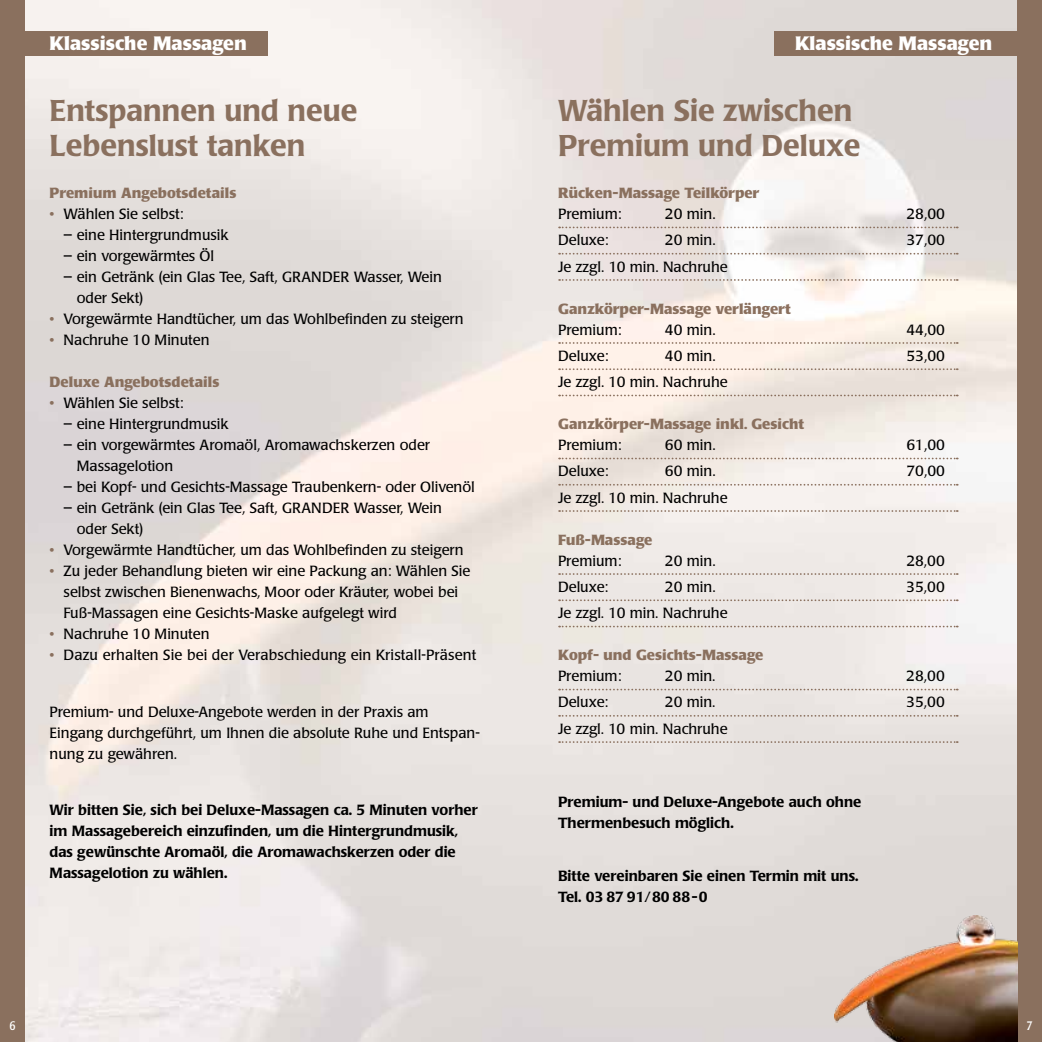
<style>
.page{position:relative;width:1042px;height:1042px;background:#fff}
.page>*{position:absolute;margin:0;border:0;box-sizing:border-box;transform-origin:0 0}
.t1{font:500 29.75px/35px "Laudatio Pro";color:#8a705e}
.t2{font:700 19.25px "Laudatio Pro";color:#fff}
.t3{font:14.53px/21px "Laudatio Pro";color:#000}
.t4{font:500 14.53px/21px "Laudatio Pro";color:#000}
.t5{font:700 14.53px "Laudatio Pro";color:#8a705e}
.t6{font:condensed 12.25px "Laudatio Pro";color:#fff}
.s1{color:#8a705e}
</style>
<div class="page">
<div style="left:0;top:0;width:25px;height:1042px;background:#8a705e"></div>
<div style="left:25px;top:31px;width:243px;height:25px;background:#8a705e"></div>
<div style="left:1017px;top:0;width:25px;height:1042px;background:#8a705e"></div>
<div style="left:774px;top:31px;width:243px;height:25px;background:#8a705e"></div>
<svg style="left:559px;top:227px;width:399px;height:1px"></svg>
<svg style="left:559px;top:253px;width:399px;height:2px"></svg>
<svg style="left:559px;top:279px;width:399px;height:2px"></svg>
<svg style="left:559px;top:342px;width:399px;height:2px"></svg>
<svg style="left:559px;top:368px;width:399px;height:2px"></svg>
<svg style="left:559px;top:395px;width:399px;height:1px"></svg>
<svg style="left:559px;top:458px;width:399px;height:1px"></svg>
<svg style="left:559px;top:484px;width:399px;height:2px"></svg>
<svg style="left:559px;top:510px;width:399px;height:2px"></svg>
<svg style="left:559px;top:573px;width:399px;height:2px"></svg>
<svg style="left:559px;top:599px;width:399px;height:2px"></svg>
<svg style="left:559px;top:626px;width:399px;height:1px"></svg>
<svg style="left:559px;top:689px;width:399px;height:1px"></svg>
<svg style="left:559px;top:715px;width:399px;height:2px"></svg>
<svg style="left:559px;top:741px;width:399px;height:2px"></svg>
<img style="left:834px;top:915px;width:183px;height:127px">
<h2 class="t2" style="left:50px;top:31px;width:199px">Klassische Massagen</h2>
<h1 class="t1" style="left:50px;top:93px;width:309px">Entspannen und neue<br>Lebenslust tanken</h1>
<p class="t5" style="left:50px;top:184px;width:188px">Premium Angebotsdetails</p>
<p class="t3" style="left:50px;top:203px;width:136px"><span class="s1">•</span> Wählen Sie selbst:</p>
<p class="t3" style="left:64px;top:224px;width:167px">– eine Hintergrundmusik</p>
<p class="t3" style="left:64px;top:245px;width:152px">– ein vorgewärmtes Öl</p>
<p class="t3" style="left:77px;top:266px;width:367px;text-indent:-13px">– ein Getränk (ein Glas Tee, Saft, GRANDER Wasser, Wein oder Sekt)</p>
<p class="t3" style="left:50px;top:308px;width:415px"><span class="s1">•</span> Vorgewärmte Handtücher, um das Wohlbefinden zu steigern</p>
<p class="t3" style="left:50px;top:329px;width:161px"><span class="s1">•</span> Nachruhe 10 Minuten</p>
<p class="t5" style="left:50px;top:373px;width:171px">Deluxe Angebotsdetails</p>
<p class="t3" style="left:50px;top:392px;width:136px"><span class="s1">•</span> Wählen Sie selbst:</p>
<p class="t3" style="left:64px;top:413px;width:167px">– eine Hintergrundmusik</p>
<p class="t3" style="left:77px;top:434px;width:355px;text-indent:-13px">– ein vorgewärmtes Aromaöl, Aromawachskerzen oder<br>Massagelotion</p>
<p class="t3" style="left:64px;top:476px;width:413px">– bei Kopf- und Gesichts-Massage Traubenkern- oder Olivenöl</p>
<p class="t3" style="left:77px;top:497px;width:367px;text-indent:-13px">– ein Getränk (ein Glas Tee, Saft, GRANDER Wasser, Wein oder Sekt)</p>
<p class="t3" style="left:50px;top:539px;width:415px"><span class="s1">•</span> Vorgewärmte Handtücher, um das Wohlbefinden zu steigern</p>
<p class="t3" style="left:64px;top:560px;width:408px;text-indent:-14px"><span class="s1">•</span> Zu jeder Behandlung bieten wir eine Packung an: Wählen Sie selbst zwischen Bienenwachs, Moor oder Kräuter, wobei bei<br>Fuß-Massagen eine Gesichts-Maske aufgelegt wird</p>
<p class="t3" style="left:50px;top:623px;width:161px"><span class="s1">•</span> Nachruhe 10 Minuten</p>
<p class="t3" style="left:50px;top:644px;width:428px"><span class="s1">•</span> Dazu erhalten Sie bei der Verabschiedung ein Kristall-Präsent</p>
<p class="t3" style="left:50px;top:701px;width:432px">Premium- und Deluxe-Angebote werden in der Praxis am<br>Eingang durchgeführt, um Ihnen die absolute Ruhe und Entspan&shy;nung zu gewähren.</p>
<p class="t4" style="left:50px;top:799px;width:430px">Wir bitten Sie, sich bei Deluxe-Massagen ca. 5 Minuten vorher im Massagebereich einzufinden, um die Hintergrundmusik, das gewünschte Aromaöl, die Aromawachskerzen oder die Massagelotion zu wählen.</p>
<p class="t6" style="left:9px;top:1017px;width:8px">6</p>
<h2 class="t2" style="left:795px;top:31px;width:199px">Klassische Massagen</h2>
<h1 class="t1" style="left:558px;top:93px;width:304px">Wählen Sie zwischen<br>Premium und Deluxe</h1>
<p class="t5" style="left:558px;top:184px;width:203px">Rücken-Massage Teilkörper</p>
<p class="t3" style="left:558px;top:203px;width:65px">Premium:</p>
<p class="t3" style="left:665px;top:203px;width:52px">20 min.</p>
<p class="t3" style="left:906px;top:203px;width:40px">28,00</p>
<p class="t3" style="left:558px;top:230px;width:52px">Deluxe:</p>
<p class="t3" style="left:665px;top:230px;width:52px">20 min.</p>
<p class="t3" style="left:906px;top:230px;width:40px">37,00</p>
<p class="t3" style="left:558px;top:256px;width:171px">Je zzgl. 10 min. Nachruhe</p>
<p class="t5" style="left:558px;top:299px;width:234px">Ganzkörper-Massage verlängert</p>
<p class="t3" style="left:558px;top:319px;width:65px">Premium:</p>
<p class="t3" style="left:665px;top:319px;width:52px">40 min.</p>
<p class="t3" style="left:906px;top:319px;width:40px">44,00</p>
<p class="t3" style="left:558px;top:345px;width:52px">Deluxe:</p>
<p class="t3" style="left:665px;top:345px;width:52px">40 min.</p>
<p class="t3" style="left:906px;top:345px;width:40px">53,00</p>
<p class="t3" style="left:558px;top:371px;width:171px">Je zzgl. 10 min. Nachruhe</p>
<p class="t5" style="left:558px;top:415px;width:248px">Ganzkörper-Massage inkl. Gesicht</p>
<p class="t3" style="left:558px;top:434px;width:65px">Premium:</p>
<p class="t3" style="left:665px;top:434px;width:52px">60 min.</p>
<p class="t3" style="left:906px;top:434px;width:40px">61,00</p>
<p class="t3" style="left:558px;top:461px;width:52px">Deluxe:</p>
<p class="t3" style="left:665px;top:461px;width:52px">60 min.</p>
<p class="t3" style="left:906px;top:461px;width:40px">70,00</p>
<p class="t3" style="left:558px;top:487px;width:171px">Je zzgl. 10 min. Nachruhe</p>
<p class="t5" style="left:558px;top:530px;width:96px">Fuß-Massage</p>
<p class="t3" style="left:558px;top:550px;width:65px">Premium:</p>
<p class="t3" style="left:665px;top:550px;width:52px">20 min.</p>
<p class="t3" style="left:906px;top:550px;width:40px">28,00</p>
<p class="t3" style="left:558px;top:576px;width:52px">Deluxe:</p>
<p class="t3" style="left:665px;top:576px;width:52px">20 min.</p>
<p class="t3" style="left:906px;top:576px;width:40px">35,00</p>
<p class="t3" style="left:558px;top:602px;width:171px">Je zzgl. 10 min. Nachruhe</p>
<p class="t5" style="left:558px;top:646px;width:207px">Kopf- und Gesichts-Massage</p>
<p class="t3" style="left:558px;top:665px;width:65px">Premium:</p>
<p class="t3" style="left:665px;top:665px;width:52px">20 min.</p>
<p class="t3" style="left:906px;top:665px;width:40px">28,00</p>
<p class="t3" style="left:558px;top:692px;width:52px">Deluxe:</p>
<p class="t3" style="left:665px;top:692px;width:52px">20 min.</p>
<p class="t3" style="left:906px;top:692px;width:40px">35,00</p>
<p class="t3" style="left:558px;top:718px;width:171px">Je zzgl. 10 min. Nachruhe</p>
<p class="t4" style="left:558px;top:791px;width:305px">Premium- und Deluxe-Angebote auch ohne<br>Thermenbesuch möglich.</p>
<p class="t4" style="left:558px;top:865px;width:302px">Bitte vereinbaren Sie einen Termin mit uns.<br>Tel. 03 87 91/80 88-0</p>
<p class="t6" style="left:1026px;top:1017px;width:8px">7</p>
</div>
